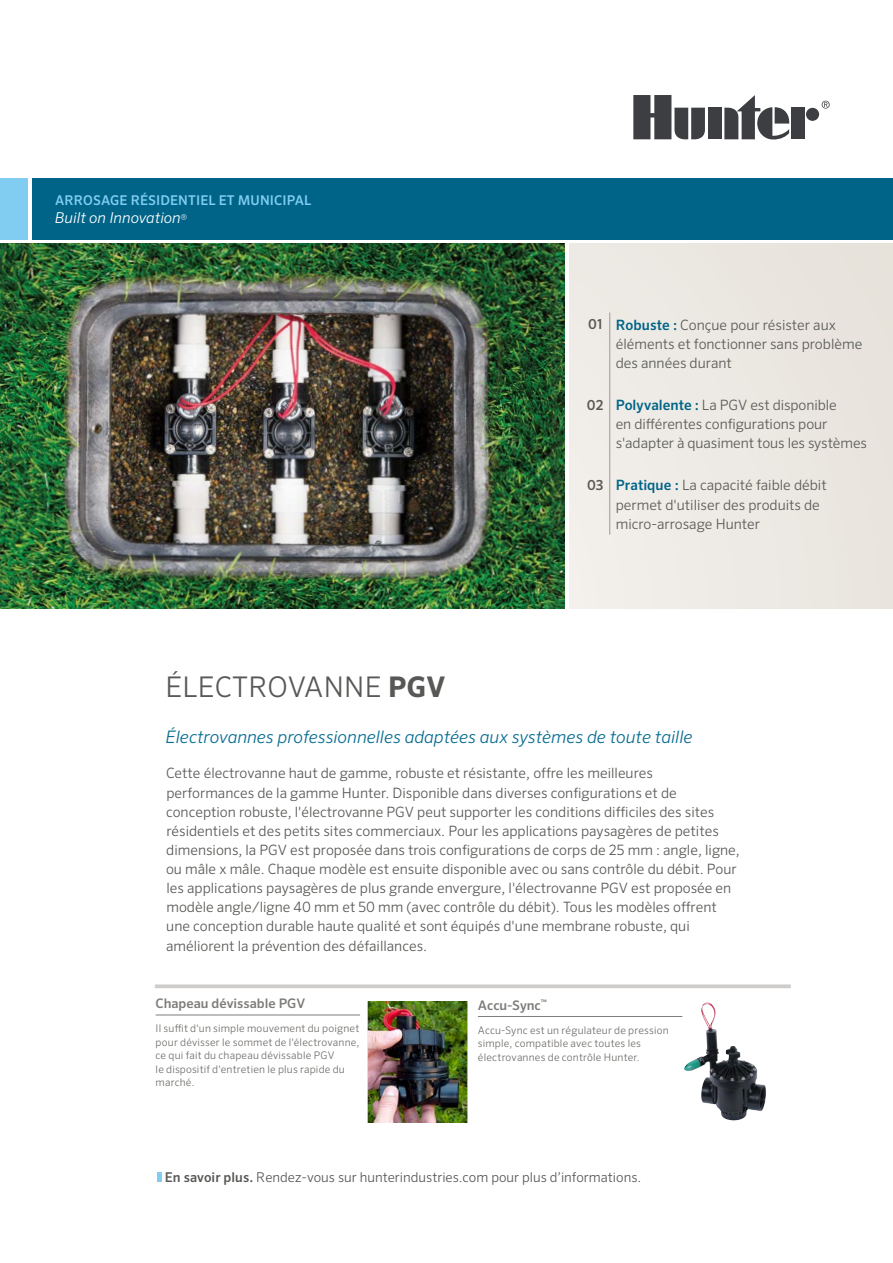
<style>
.page{position:relative;width:893px;height:1263px;background:#fff}
.page>*{position:absolute;margin:0;border:0;box-sizing:border-box;transform-origin:0 0}
.t1{font:300 28.5px "Sero Pro";letter-spacing:.01em;color:#585956}
.t2{font:italic 300 17.25px "Sero Pro";color:#086d90}
.t3{font:italic 300 15px "Sero Pro";color:#fff}
.t4{font:300 14.25px/19px "Sero Pro";color:#585956}
.t5{font:300 13.5px "Sero Pro";color:#585956}
.t6{font:500 13.5px "Sero Pro";letter-spacing:.01em;color:#81cdf2}
.t7{font:500 13.2px "Sero Pro";color:#7e7c79}
.t8{font:300 10.5px/13.5px "Sero Pro";letter-spacing:.015em;color:#716f6c}
.s1{font-style:normal;font-size:12px}
.s2{font-weight:500;font-size:13.8px}
.s3{font-weight:500;color:#006488}
.s4{font-weight:700}
.s5{font-weight:500}
</style>
<div class="page">
<div style="left:569px;top:244px;width:324px;height:364px;background:#ece8e3"></div>
<svg style="left:822px;top:101px;width:8px;height:8px"></svg>
<div style="left:708px;top:108px;width:13px;height:31px;background:#3c3e41"></div>
<div style="left:806px;top:108px;width:13px;height:13px;background:#3c3e41;border-radius:50%"></div>
<div style="left:791px;top:108px;width:14px;height:31px;background:#3c3e41"></div>
<svg style="left:724px;top:95px;width:66px;height:45px"></svg>
<svg style="left:633px;top:95px;width:72px;height:45px"></svg>
<div style="left:32px;top:178px;width:861px;height:61px;background:#006488"></div>
<div style="left:0;top:178px;width:28px;height:61px;background:#81cdf2"></div>
<hr style="left:158px;top:1172px;width:4px;height:10px;background:#81cdf2">
<hr style="left:609px;top:312px;width:1px;height:81px;background:#9c9896">
<hr style="left:609px;top:393px;width:1px;height:80px;background:#9c9896">
<hr style="left:609px;top:473px;width:1px;height:62px;background:#9c9896">
<hr style="left:156px;top:1015px;width:204px;height:1px;background:#7e7c79">
<hr style="left:478px;top:1016px;width:204px;height:1px;background:#7e7c79">
<svg style="left:155px;top:984px;width:636px;height:4px;background:#d4d2d1"></svg>
<img style="left:0;top:244px;width:565px;height:364px">
<img style="left:367px;top:1001px;width:101px;height:122px">
<img style="left:684px;top:1005px;width:82px;height:115px">
<p class="t6" style="left:55px;top:192px;width:258px">ARROSAGE RÉSIDENTIEL ET MUNICIPAL</p>
<p class="t3" style="left:55px;top:208px;width:134px">Built on Innovation<span class="s1">®</span></p>
<p class="t4" style="left:616px;top:315px;width:248px;text-indent:-28px"><span class="s2">01</span> <span class="s3">Robuste :</span> Conçue pour résister aux éléments et fonctionner sans problème des années durant</p>
<p class="t4" style="left:616px;top:395px;width:253px;text-indent:-29px"><span class="s2">02</span> <span class="s3">Polyvalente :</span> La PGV est disponible<br>en différentes configurations pour s'adapter à quasiment tous les systèmes</p>
<p class="t4" style="left:616px;top:476px;width:212px;text-indent:-29px"><span class="s2">03</span> <span class="s3">Pratique :</span> La capacité faible débit permet d'utiliser des produits de micro-arrosage Hunter</p>
<h1 class="t1" style="left:165px;top:670px;width:282px">ÉLECTROVANNE <span class="s4">PGV</span></h1>
<p class="t2" style="left:166px;top:727px;width:528px">Électrovannes professionnelles adaptées aux systèmes de toute taille</p>
<p class="t4" style="left:166px;top:764px;width:575px">Cette électrovanne haut de gamme, robuste et résistante, offre les meilleures performances de la gamme Hunter. Disponible dans diverses configurations et de conception robuste, l'électrovanne PGV peut supporter les conditions difficiles des sites résidentiels et des petits sites commerciaux. Pour les applications paysagères de petites dimensions, la PGV est proposée dans trois configurations de corps de 25 mm : angle, ligne, ou mâle x mâle. Chaque modèle est ensuite disponible avec ou sans contrôle du débit. Pour les applications paysagères de plus grande envergure, l'électrovanne PGV est proposée en modèle angle/ligne 40 mm et 50 mm (avec contrôle du débit). Tous les modèles offrent une conception durable haute qualité et sont équipés d'une membrane robuste, qui améliorent la prévention des défaillances.</p>
<p class="t7" style="left:156px;top:995px;width:151px">Chapeau dévissable PGV</p>
<p class="t8" style="left:156px;top:1022px;width:205px">Il suffit d'un simple mouvement du poignet pour dévisser le sommet de l'électrovanne, ce qui fait du chapeau dévissable PGV<br>le dispositif d'entretien le plus rapide du marché.</p>
<p class="t7" style="left:478px;top:997px;width:71px">Accu-Sync<sup>™</sup></p>
<p class="t8" style="left:478px;top:1023px;width:192px">Accu-Sync est un régulateur de pression simple, compatible avec toutes les électrovannes de contrôle Hunter.</p>
<p class="t5" style="left:165px;top:1169px;width:478px"><span class="s5">En savoir plus.</span> Rendez-vous sur hunterindustries.com pour plus d’informations.</p>
</div>
